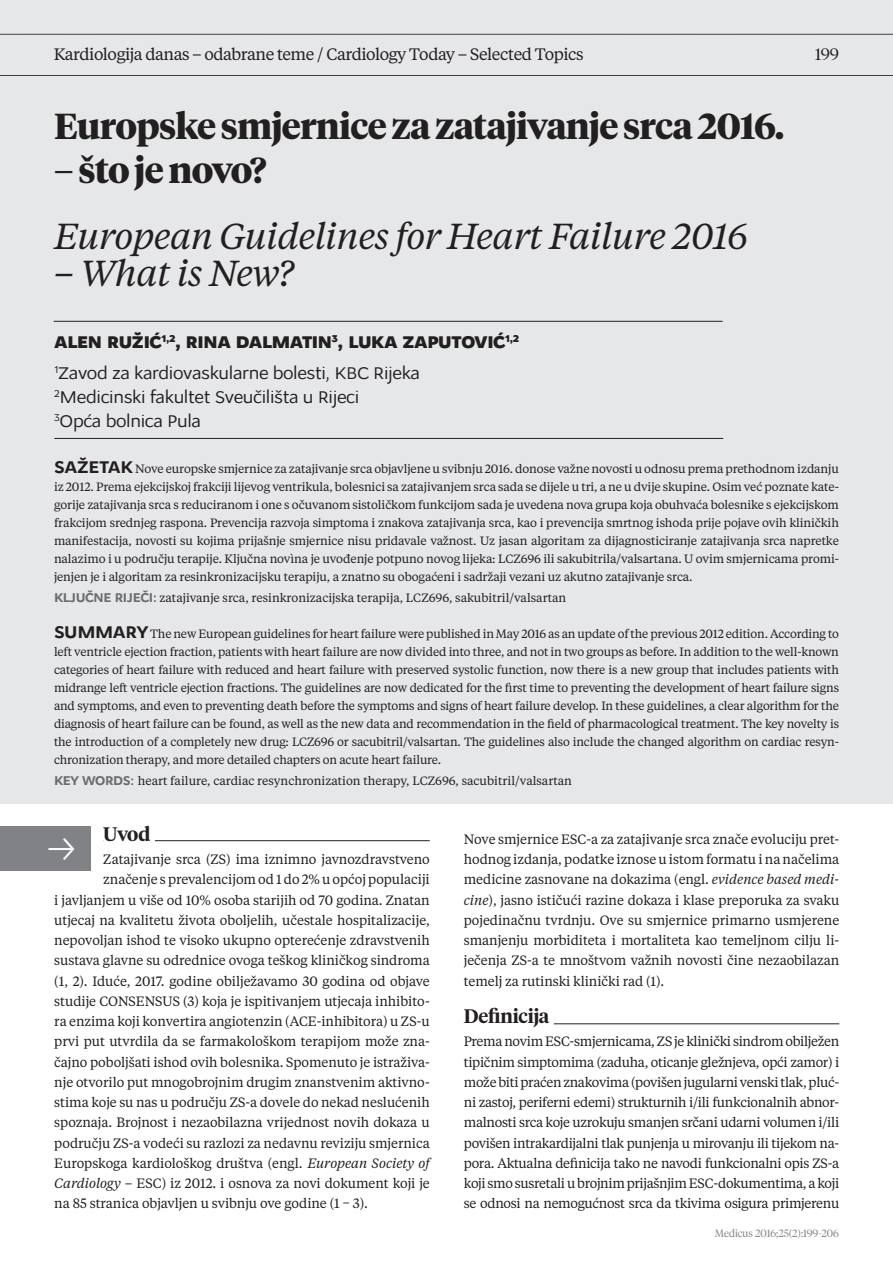
<style>
.page{position:relative;width:893px;height:1263px;background:#fff}
.page>*{position:absolute;margin:0;border:0;box-sizing:border-box;transform-origin:0 0}
.t1{font:700 36px "Tiempos Headline";letter-spacing:-.02em;color:#231f20}
.t2{font:italic 36px "Tiempos Headline";letter-spacing:-.02em;color:#231f20}
.t3{font:600 19.5px "Tiempos Headline";letter-spacing:-.01em;color:#231f20}
.t4{font:18px/31.5px "Osnova Pro";letter-spacing:-.02em;color:#231f20}
.t5{font:16.5px "Tiempos Headline";letter-spacing:-.03em;color:#231f20}
.t6{font:300 16.5px "Tiempos Headline";color:#231f20}
.t7{font:13.5px/20.2px "Tiempos Headline";letter-spacing:-.005em;color:#231f20;text-align:justify}
.t8{font:12px/18px "Tiempos Headline";color:#231f20;text-align:justify}
.t9{font:300 10.5px "Tiempos Headline";color:#808285}
.s1{font-weight:800}
.s2{font-family:"Osnova Pro";font-weight:700;font-size:18px}
.s3{font-family:"Osnova Pro";font-weight:700;font-size:13.5px;color:#6c6d70}
.s4{font-style:italic}
</style>
<div class="page">
<div style="left:0;top:0;width:893px;height:803px;background:#e6e7e9"></div>
<svg style="left:0;top:75px;width:893px;height:1px"></svg>
<svg style="left:0;top:34px;width:893px;height:1px"></svg>
<hr style="left:103px;top:840px;width:327px;height:1px;background:#231f20">
<hr style="left:103px;top:839px;width:52px;height:3px;background:#fff">
<hr style="left:464px;top:1023px;width:375px;height:1px;background:#231f20">
<div style="left:464px;top:1022px;width:90px;height:6px;background:#fff"></div>
<div style="left:0;top:826px;width:91px;height:44px;background:#808285"></div>
<hr style="left:54px;top:321px;width:669px;height:1px;background:#231f20">
<hr style="left:54px;top:438px;width:669px;height:1px;background:#231f20">
<h3 class="t5" style="left:54px;top:43px;width:531px">Kardiologija danas – odabrane teme / Cardiology Today – Selected Topics</h3>
<h1 class="t1" style="left:54px;top:102px;width:732px">Europske smjernice za zatajivanje srca 2016.</h1>
<h1 class="t1" style="left:54px;top:145px;width:214px">– što je novo?</h1>
<h1 class="t2" style="left:54px;top:212px;width:696px">European Guidelines for Heart Failure 2016</h1>
<h1 class="t2" style="left:54px;top:249px;width:242px">– What is New?</h1>
<h3 class="t6" style="left:815px;top:43px;width:25px">199</h3>
<h3 class="t4" style="left:54px;top:326px;width:466px"><span class="s1">ALEN RUŽIĆ</span><sup>1,2</sup><span class="s1">, RINA DALMATIN</span><sup>3</sup><span class="s1">, LUKA ZAPUTOVIĆ</span><sup>1,2<br></sup><sup>1</sup>Zavod za kardiovaskularne bolesti, KBC Rijeka</h3>
<h3 class="t4" style="left:54px;top:385px;width:307px;line-height:24px"><sup>2</sup>Medicinski fakultet Sveučilišta u Rijeci<br><sup>3</sup>Opća bolnica Pula</h3>
<p class="t8" style="left:54px;top:459px;width:786px"><span class="s2">SAŽETAK</span> Nove europske smjernice za zatajivanje srca objavljene u svibnju 2016. donose važne novosti u odnosu prema prethodnom izdanju iz 2012. Prema ejekcijskoj frakciji lijevog ventrikula, bolesnici sa zatajivanjem srca sada se dijele u tri, a ne u dvije skupine. Osim već poznate kate&shy;gorije zatajivanja srca s reduciranom i one s očuvanom sistoličkom funkcijom sada je uvedena nova grupa koja obuhvaća bolesnike s ejekcijskom frakcijom srednjeg raspona. Prevencija razvoja simptoma i znakova zatajivanja srca, kao i prevencija smrtnog ishoda prije pojave ovih kliničkih manifestacija, novosti su kojima prijašnje smjernice nisu pridavale važnost. Uz jasan algoritam za dijagnosticiranje zatajivanja srca napretke nalazimo i u području terapije. Ključna novìna je uvođenje potpuno novog lijeka: LCZ696 ili sakubitrila/valsartana. U ovim smjernicama promi&shy;jenjen je i algoritam za resinkronizacijsku terapiju, a znatno su obogaćeni i sadržaji vezani uz akutno zatajivanje srca.</p>
<p class="t8" style="left:54px;top:588px;width:514px"><span class="s3">KLJUČNE RIJEČI:</span> zatajivanje srca, resinkronizacijska terapija, LCZ696, sakubitril/valsartan</p>
<p class="t8" style="left:54px;top:624px;width:787px"><span class="s2">SUMMARY</span> The new European guidelines for heart failure were published in May 2016 as an update of the previous 2012 edition. According to left ventricle ejection fraction, patients with heart failure are now divided into three, and not in two groups as before. In addition to the well-known categories of heart failure with reduced and heart failure with preserved systolic function, now there is a new group that includes patients with midrange left ventricle ejection fractions. The guidelines are now dedicated for the first time to preventing the development of heart failure signs and symptoms, and even to preventing death before the symptoms and signs of heart failure develop. In these guidelines, a clear algorithm for the diagnosis of heart failure can be found, as well as the new data and recommendation in the field of pharmacological treatment. The key novelty is the introduction of a completely new drug: LCZ696 or sacubitril/valsartan. The guidelines also include the changed algorithm on cardiac resyn&shy;chronization therapy, and more detailed chapters on acute heart failure.</p>
<p class="t8" style="left:54px;top:771px;width:520px"><span class="s3">KEY WORDS:</span> heart failure, cardiac resynchronization therapy, LCZ696, sacubitril/valsartan</p>
<h2 class="t3" style="left:103px;top:820px;width:49px">Uvod</h2>
<p class="t7" style="left:103px;top:849px;width:328px">Zatajivanje srca (ZS) ima iznimno javnozdravstveno</p>
<p class="t7" style="left:103px;top:869px;width:328px">značenje s prevalencijom od 1 do 2% u općoj populaciji</p>
<p class="t7" style="left:54px;top:889px;width:377px">i javljanjem u više od 10% osoba starijih od 70 godina. Znatan</p>
<p class="t7" style="left:54px;top:909px;width:377px">utjecaj na kvalitetu života oboljelih, učestale hospitalizacije,</p>
<p class="t7" style="left:54px;top:930px;width:377px">nepovoljan ishod te visoko ukupno opterećenje zdravstvenih</p>
<p class="t7" style="left:54px;top:950px;width:377px">sustava glavne su odrednice ovoga teškog kliničkog sindroma</p>
<p class="t7" style="left:54px;top:970px;width:377px">(1, 2). Iduće, 2017. godine obilježavamo 30 godina od objave</p>
<p class="t7" style="left:54px;top:990px;width:377px">studije CONSENSUS (3) koja je ispitivanjem utjecaja inhibito-</p>
<p class="t7" style="left:54px;top:1011px;width:377px">ra enzima koji konvertira angiotenzin (ACE-inhibitora) u ZS-u</p>
<p class="t7" style="left:54px;top:1031px;width:377px">prvi put utvrdila da se farmakološkom terapijom može zna-</p>
<p class="t7" style="left:54px;top:1051px;width:377px">čajno poboljšati ishod ovih bolesnika. Spomenuto je istraživa-</p>
<p class="t7" style="left:54px;top:1071px;width:377px">nje otvorilo put mnogobrojnim drugim znanstvenim aktivno-</p>
<p class="t7" style="left:54px;top:1092px;width:377px">stima koje su nas u području ZS-a dovele do nekad neslućenih</p>
<p class="t7" style="left:54px;top:1112px;width:377px">spoznaja. Brojnost i nezaobilazna vrijednost novih dokaza u</p>
<p class="t7" style="left:54px;top:1132px;width:377px">području ZS-a vodeći su razlozi za nedavnu reviziju smjernica</p>
<p class="t7" style="left:54px;top:1152px;width:377px">Europskoga kardiološkog društva (engl. <span class="s4">European Society of</span></p>
<p class="t7" style="left:54px;top:1173px;width:377px"><span class="s4">Cardiology</span> – ESC) iz 2012. i osnova za novi dokument koji je</p>
<p class="t7" style="left:54px;top:1193px;width:315px">na 85 stranica objavljen u svibnju ove godine (1 − 3).</p>
<p class="t7" style="left:464px;top:828px;width:377px">Nove smjernice ESC-a za zatajivanje srca znače evoluciju pret&shy;hodnog izdanja, podatke iznose u istom formatu i na načelima medicine zasnovane na dokazima (engl. <span class="s4">evidence based medi&shy;cine</span>), jasno ističući razine dokaza i klase preporuka za svaku pojedinačnu tvrdnju. Ove su smjernice primarno usmjerene smanjenju morbiditeta i mortaliteta kao temeljnom cilju li&shy;ječenja ZS-a te mnoštvom važnih novosti čine nezaobilazan temelj za rutinski klinički rad (1).</p>
<h2 class="t3" style="left:464px;top:1003px;width:87px">Definicija</h2>
<p class="t7" style="left:464px;top:1031px;width:377px">Prema novim ESC-smjernicama, ZS je klinički sindrom obilježen tipičnim simptomima (zaduha, oticanje gležnjeva, opći zamor) i može biti praćen znakovima (povišen jugularni venski tlak, pluć&shy;ni zastoj, periferni edemi) strukturnih i/ili funkcionalnih abnor&shy;malnosti srca koje uzrokuju smanjen srčani udarni volumen i/ili povišen intrakardijalni tlak punjenja u mirovanju ili tijekom na&shy;pora. Aktualna definicija tako ne navodi funkcionalni opis ZS-a koji smo susretali u brojnim prijašnjim ESC-dokumentima, a koji se odnosi na nemogućnost srca da tkivima osigura primjerenu</p>
<p class="t9" style="left:715px;top:1226px;width:126px">Medicus 2016;25(2):199-206</p>
</div>
